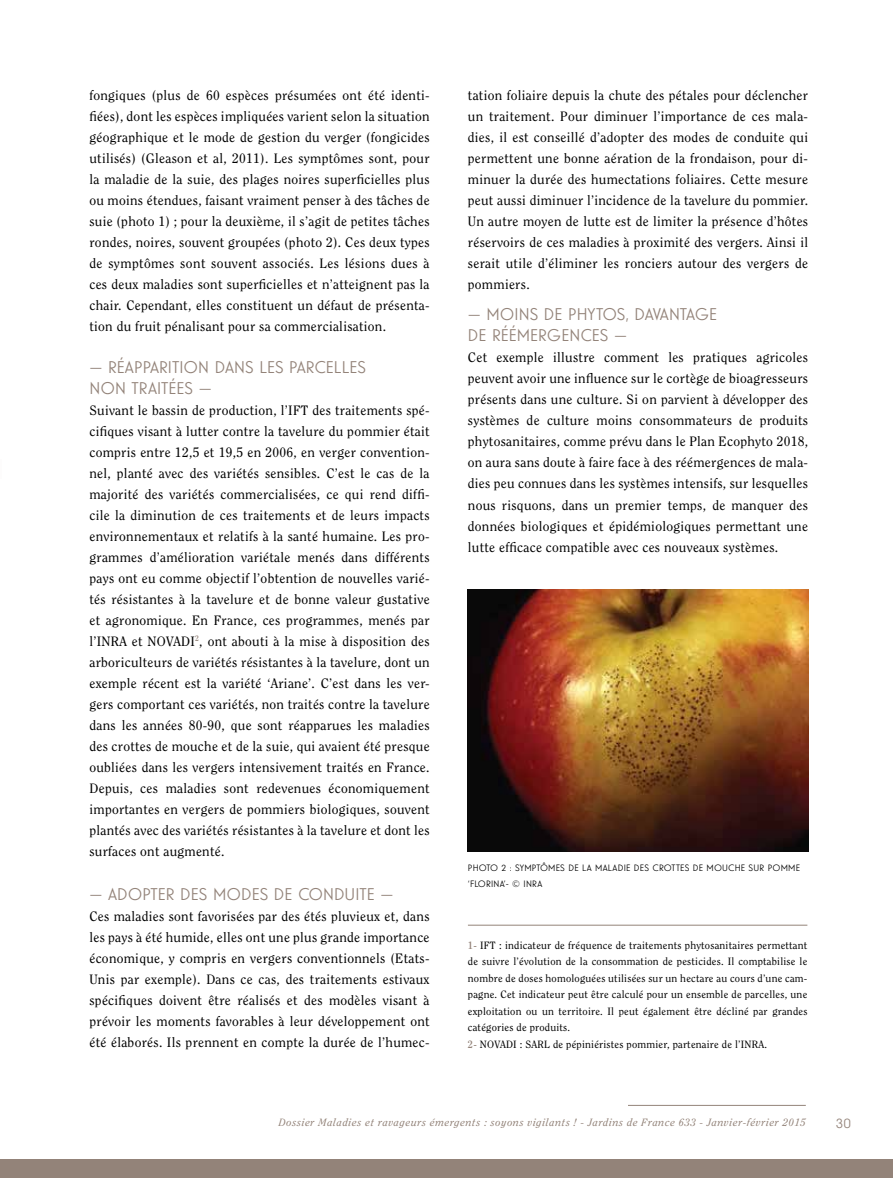
<style>
.page{position:relative;width:893px;height:1178px;background:#fff}
.page>*{position:absolute;margin:0;border:0;box-sizing:border-box;transform-origin:0 0}
.t1{font:16.5px/21px "Guildford Pro";color:#938379}
.t2{font:13.5px/21px "Clearface";letter-spacing:.02em;color:#000;text-align:justify}
.t3{font:13.5px "Guildford Pro";color:#938379}
.t4{font:10.5px/16.5px "Clearface";letter-spacing:.02em;color:#000}
.t5{font:italic 10.5px "Clearface";letter-spacing:.06em;color:#938379}
.t6{font:9px/16.5px "Guildford Pro";letter-spacing:.02em;color:#000}
.s1{font-weight:700;color:#938379}
</style>
<div class="page">
<hr style="left:628px;top:1105px;width:178px;height:1px;background:#938379">
<div style="left:0;top:1160px;width:892px;height:18px;background:#938379"></div>
<img style="left:468px;top:589px;width:340px;height:262px">
<hr style="left:468px;top:925px;width:339px;height:1px;background:#938379">
<p class="t2" style="left:89px;top:84px;width:342px">fongiques (plus de 60 espèces présumées ont été identi&shy;fiées), dont les espèces impliquées varient selon la situation géographique et le mode de gestion du verger (fongicides utilisés) (Gleason et al, 2011). Les symptômes sont, pour la maladie de la suie, des plages noires superficielles plus ou moins étendues, faisant vraiment penser à des tâches de suie (photo 1) ; pour la deuxième, il s’agit de petites tâches rondes, noires, souvent groupées (photo 2). Ces deux types de symptômes sont souvent associés. Les lésions dues à ces deux maladies sont superficielles et n’atteignent pas la chair. Cependant, elles constituent un défaut de présenta&shy;tion du fruit pénalisant pour sa commercialisation.</p>
<p class="t1" style="left:89px;top:356px;width:278px">— RÉAPPARITION DANS LES PARCELLES<br>NON TRAITÉES —</p>
<p class="t2" style="left:89px;top:399px;width:342px">Suivant le bassin de production, l’IFT des traitements spé&shy;cifiques visant à lutter contre la tavelure du pommier était compris entre 12,5 et 19,5 en 2006, en verger convention&shy;nel, planté avec des variétés sensibles. C’est le cas de la majorité des variétés commercialisées, ce qui rend diffi&shy;cile la diminution de ces traitements et de leurs impacts environnementaux et relatifs à la santé humaine. Les pro&shy;grammes d’amélioration variétale menés dans différents pays ont eu comme objectif l’obtention de nouvelles varié&shy;tés résistantes à la tavelure et de bonne valeur gustative et agronomique. En France, ces programmes, menés par l’INRA et NOVADI<sup>2</sup>, ont abouti à la mise à disposition des arboriculteurs de variétés résistantes à la tavelure, dont un exemple récent est la variété ‘Ariane’. C’est dans les ver&shy;gers comportant ces variétés, non traités contre la tavelure dans les années 80-90, que sont réapparues les maladies des crottes de mouche et de la suie, qui avaient été presque oubliées dans les vergers intensivement traités en France.<br>Depuis, ces maladies sont redevenues économiquement importantes en vergers de pommiers biologiques, souvent plantés avec des variétés résistantes à la tavelure et dont les surfaces ont augmenté.</p>
<p class="t1" style="left:89px;top:883px;width:305px">— ADOPTER DES MODES DE CONDUITE —</p>
<p class="t2" style="left:89px;top:905px;width:342px">Ces maladies sont favorisées par des étés pluvieux et, dans les pays à été humide, elles ont une plus grande importance économique, y compris en vergers conventionnels (Etats-Unis par exemple). Dans ce cas, des traitements estivaux spécifiques doivent être réalisés et des modèles visant à prévoir les moments favorables à leur développement ont été élaborés. Ils prennent en compte la durée de l’humec-</p>
<p class="t2" style="left:468px;top:85px;width:342px">tation foliaire depuis la chute des pétales pour déclencher un traitement. Pour diminuer l’importance de ces mala&shy;dies, il est conseillé d’adopter des modes de conduite qui permettent une bonne aération de la frondaison, pour di&shy;minuer la durée des humectations foliaires. Cette mesure peut aussi diminuer l’incidence de la tavelure du pommier.<br>Un autre moyen de lutte est de limiter la présence d’hôtes réservoirs de ces maladies à proximité des vergers. Ainsi il serait utile d’éliminer les ronciers autour des vergers de pommiers.</p>
<p class="t1" style="left:468px;top:304px;width:251px">— MOINS DE PHYTOS, DAVANTAGE<br>DE RÉÉMERGENCES —</p>
<p class="t2" style="left:468px;top:347px;width:342px">Cet exemple illustre comment les pratiques agricoles peuvent avoir une influence sur le cortège de bioagresseurs présents dans une culture. Si on parvient à développer des systèmes de culture moins consommateurs de produits phytosanitaires, comme prévu dans le Plan Ecophyto 2018, on aura sans doute à faire face à des réémergences de mala&shy;dies peu connues dans les systèmes intensifs, sur lesquelles nous risquons, dans un premier temps, de manquer des données biologiques et épidémiologiques permettant une lutte efficace compatible avec ces nouveaux systèmes.</p>
<p class="t6" style="left:468px;top:859px;width:334px">PHOTO 2 : SYMPTÔMES DE LA MALADIE DES CROTTES DE MOUCHE SUR POMME ‘FLORINA’- © INRA</p>
<p class="t4" style="left:468px;top:937px;width:341px"><span class="s1">1-</span> IFT : indicateur de fréquence de traitements phytosanitaires permettant de suivre l’évolution de la consommation de pesticides. Il comptabilise le nombre de doses homologuées utilisées sur un hectare au cours d’une cam&shy;pagne. Cet indicateur peut être calculé pour un ensemble de parcelles, une exploitation ou un territoire. Il peut également être décliné par grandes catégories de produits.<br><span class="s1">2-</span> NOVADI : SARL de pépiniéristes pommier, partenaire de l’INRA.</p>
<p class="t5" style="left:279px;top:1116px;width:528px">Dossier Maladies et ravageurs émergents : soyons vigilants ! - Jardins de France 633 - Janvier-février 2015</p>
<p class="t3" style="left:836px;top:1114px;width:16px">30</p>
</div>
